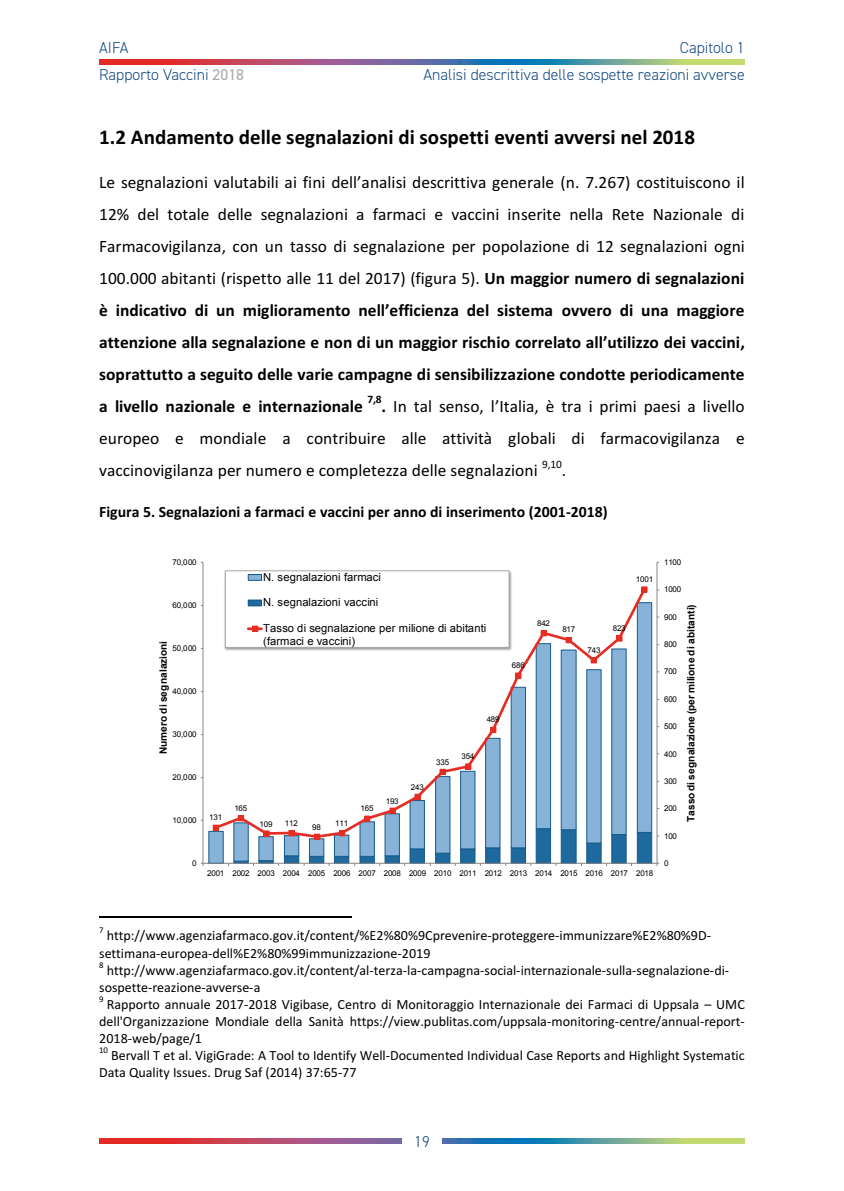
<style>
.page{position:relative;width:844px;height:1191px;background:#fff}
.page>*{position:absolute;margin:0;border:0;box-sizing:border-box;transform-origin:0 0}
.t1{font:700 21px "Calibri";color:#000}
.t2{font:700 17.5px/32px "Calibri";color:#000;text-align:justify}
.t3{font:17.5px/32px "Calibri";color:#000;text-align:justify}
.t4{font:300 15.75px/27.3px "DIN2014";color:#114780}
.t5{font:700 15.75px "Calibri";color:#000}
.t6{font:14px/17.2px "Calibri";letter-spacing:-.005em;color:#000}
.t7{font:11.38px "Calibri";color:#000}
.t8{font:700 11.38px "Calibri";color:#000}
.t9{font:11.2px/13.1px "Arial";letter-spacing:.015em;color:#000}
.t10{font:700 10.15px "Arial";letter-spacing:.02em;color:#000}
.t11{font:8.75px "Calibri";color:#000}
.t12{font:8.05px "Arial";letter-spacing:-.025em;color:#000}
.s1{font-weight:400;color:#a7a8aa}
.s2{font-weight:400}
.s3{font-weight:700}
</style>
<div class="page">
<hr style="left:99px;top:916px;width:252px;height:2px;background:#000">
<hr style="left:656px;top:562px;width:1px;height:301px;background:#868686">
<hr style="left:203px;top:562px;width:1px;height:301px;background:#868686">
<svg style="left:389px;top:592px;width:258px;height:216px"></svg>
<svg style="left:201px;top:808px;width:458px;height:58px"></svg>
<svg style="left:414px;top:794px;width:6px;height:6px"></svg>
<svg style="left:439px;top:769px;width:6px;height:6px"></svg>
<svg style="left:465px;top:763px;width:6px;height:6px"></svg>
<svg style="left:490px;top:727px;width:6px;height:6px"></svg>
<svg style="left:515px;top:673px;width:6px;height:5px"></svg>
<svg style="left:540px;top:630px;width:6px;height:6px"></svg>
<svg style="left:565px;top:637px;width:6px;height:6px"></svg>
<svg style="left:590px;top:657px;width:6px;height:6px"></svg>
<svg style="left:616px;top:635px;width:6px;height:6px"></svg>
<svg style="left:641px;top:586px;width:6px;height:6px"></svg>
<img style="left:224px;top:570px;width:290px;height:82px">
<div style="left:225px;top:570px;width:284px;height:77px;border:1px solid #a6a6a6"></div>
<div style="left:248px;top:574px;width:13px;height:6px;background:#88b3d8"></div>
<div style="left:248px;top:574px;width:14px;height:6px;border:1px solid #145a8b"></div>
<div style="left:248px;top:600px;width:13px;height:6px;background:#1e699e"></div>
<div style="left:248px;top:600px;width:14px;height:6px;border:1px solid #145a8b"></div>
<svg style="left:248px;top:626px;width:13px;height:5px"></svg>
<svg style="left:99px;top:1138px;width:645px;height:5px;background:#8e737d"></svg>
<div style="left:402px;top:1131px;width:39px;height:20px;background:#fff"></div>
<svg style="left:99px;top:60px;width:645px;height:4px;background:#8b7280"></svg>
<p class="t4" style="left:99px;top:35px;width:146px">AIFA<br>Rapporto Vaccini <span class="s1">2018</span></p>
<p class="t4" style="left:423px;top:35px;width:322px;text-align:right">Capitolo 1<br>Analisi descrittiva delle sospette reazioni avverse</p>
<h1 class="t1" style="left:99px;top:122px;width:597px">1.2 Andamento delle segnalazioni di sospetti eventi avversi nel 2018</h1>
<p class="t3" style="left:99px;top:166px;width:30px">Le s</p>
<p class="t3" style="left:234px;top:166px;width:34px">u b</p>
<p class="t3" style="left:357px;top:166px;width:6px">’</p>
<p class="t2" style="left:99px;top:166px;width:647px;text-indent:461px"><span class="s2">(n. 7.267) costituiscono il 12% del totale delle segnalazioni a farmaci e vaccini inserite nella Rete Nazionale di Farmacovigilanza, con un tasso di segnalazione per popolazione di 12 segnalazioni ogni 100.000 abitanti (rispetto alle 11 del 2017) (figura 5).</span> Un maggior numero di segnalazioni è indicativo di un miglioramento nell’efficienza del sistema ovvero di una maggiore attenzione alla segnalazione e non di un maggior rischio correlato all’utilizzo dei vaccini, soprattutto a seguito delle varie campagne di sensibilizzazione condotte periodicamente a livello nazionale e internazionale</p>
<p class="t3" style="left:395px;top:166px;width:8px">s</p>
<p class="t3" style="left:430px;top:166px;width:8px">s</p>
<p class="t8" style="left:367px;top:391px;width:16px">7,8</p>
<p class="t3" style="left:381px;top:390px;width:124px"><span class="s3">.</span> In tal senso, l’I</p>
<p class="t3" style="left:99px;top:390px;width:647px;text-indent:435px">, è tra i primi paesi a livello europeo e mondiale a contribuire alle attività globali di farmacovigilanza e vaccinovigilanza per numero e completezza delle segnalazioni</p>
<p class="t7" style="left:542px;top:456px;width:21px">9,10</p>
<p class="t3" style="left:561px;top:454px;width:6px">.</p>
<p class="t5" style="left:99px;top:501px;width:510px">Figura 5. Segnalazioni a farmaci e vaccini per anno di inserimento (2001-2018)</p>
<p class="t12" style="left:173px;top:557px;width:26px">70,000</p>
<p class="t12" style="left:664px;top:557px;width:19px">1100</p>
<p class="t12" style="left:173px;top:600px;width:26px">60,000</p>
<p class="t10" style="left:157px;top:754px;width:114px;rotate:-90deg">Numero di segnalazioni</p>
<p class="t12" style="left:173px;top:643px;width:26px">50,000</p>
<p class="t12" style="left:173px;top:686px;width:26px">40,000</p>
<p class="t12" style="left:173px;top:729px;width:26px">30,000</p>
<p class="t12" style="left:173px;top:773px;width:26px">20,000</p>
<p class="t12" style="left:173px;top:816px;width:26px">10,000</p>
<p class="t12" style="left:209px;top:813px;width:14px">131</p>
<p class="t12" style="left:234px;top:804px;width:14px">165</p>
<p class="t9" style="left:263px;top:570px;width:119px">N. segnalazioni farmaci</p>
<p class="t9" style="left:263px;top:596px;width:117px">N. segnalazioni vaccini</p>
<p class="t9" style="left:263px;top:621px;width:224px">Tasso di segnalazione per milione di abitanti (farmaci e vaccini)</p>
<p class="t12" style="left:537px;top:618px;width:14px">842</p>
<p class="t12" style="left:511px;top:661px;width:14px">686</p>
<p class="t12" style="left:259px;top:819px;width:14px">109</p>
<p class="t12" style="left:285px;top:818px;width:14px">112</p>
<p class="t12" style="left:312px;top:822px;width:10px">98</p>
<p class="t12" style="left:335px;top:818px;width:14px">111</p>
<p class="t12" style="left:360px;top:804px;width:14px">165</p>
<p class="t12" style="left:385px;top:796px;width:14px">193</p>
<p class="t12" style="left:411px;top:782px;width:14px">243</p>
<p class="t12" style="left:436px;top:757px;width:14px">335</p>
<p class="t12" style="left:461px;top:752px;width:14px">354</p>
<p class="t12" style="left:486px;top:715px;width:14px">489</p>
<p class="t12" style="left:562px;top:625px;width:14px">817</p>
<p class="t12" style="left:587px;top:645px;width:14px">743</p>
<p class="t12" style="left:635px;top:574px;width:19px">1001</p>
<p class="t12" style="left:612px;top:623px;width:14px">823</p>
<p class="t12" style="left:664px;top:585px;width:19px">1000</p>
<p class="t12" style="left:664px;top:612px;width:14px">900</p>
<p class="t12" style="left:664px;top:639px;width:14px">800</p>
<p class="t12" style="left:664px;top:667px;width:14px">700</p>
<p class="t12" style="left:664px;top:694px;width:14px">600</p>
<p class="t12" style="left:664px;top:722px;width:14px">500</p>
<p class="t12" style="left:664px;top:749px;width:14px">400</p>
<p class="t12" style="left:664px;top:776px;width:14px">300</p>
<p class="t12" style="left:664px;top:804px;width:14px">200</p>
<p class="t10" style="left:685px;top:822px;width:219px;rotate:-90deg">Tasso di segnalazione (per milione di abitanti)</p>
<p class="t12" style="left:664px;top:831px;width:14px">100</p>
<p class="t12" style="left:192px;top:859px;width:6px">0</p>
<p class="t12" style="left:664px;top:859px;width:6px">0</p>
<p class="t12" style="left:207px;top:868px;width:447px">2001 2002 2003 2004 2005 2006 2007 2008 2009 2010 2011 2012 2013 2014 2015 2016 2017 2018</p>
<p class="t11" style="left:99px;top:924px;width:6px">7</p>
<p class="t6" style="left:99px;top:926px;width:613px;text-indent:8px">http://www.agenziafarmaco.gov.it/content/%E2%80%9Cprevenire-proteggere-immunizzare%E2%80%9D&shy;settimana-europea-dell%E2%80%99immunizzazione-2019</p>
<p class="t11" style="left:99px;top:958px;width:6px">8</p>
<p class="t6" style="left:99px;top:961px;width:631px;text-indent:8px">http://www.agenziafarmaco.gov.it/content/al-terza-la-campagna-social-internazionale-sulla-segnalazione-di&shy;sospette-reazione-avverse-a</p>
<p class="t11" style="left:99px;top:993px;width:6px">9</p>
<p class="t6" style="left:99px;top:995px;width:647px;text-align:justify;text-indent:8px">Rapporto annuale 2017-2018 Vigibase, Centro di Monitoraggio Internazionale dei Farmaci di Uppsala – UMC dell'Organizzazione Mondiale della Sanità https://view.publitas.com/uppsala-monitoring-centre/annual-report-2018-web/page/1</p>
<p class="t11" style="left:99px;top:1044px;width:10px">10</p>
<p class="t6" style="left:99px;top:1046px;width:646px;text-indent:12px">Bervall T et al. VigiGrade: A Tool to Identify Well-Documented Individual Case Reports and Highlight Systematic<br>Data Quality Issues. Drug Saf (2014) 37:65-77</p>
<p class="t4" style="left:414px;top:1129px;width:17px">19</p>
</div>
